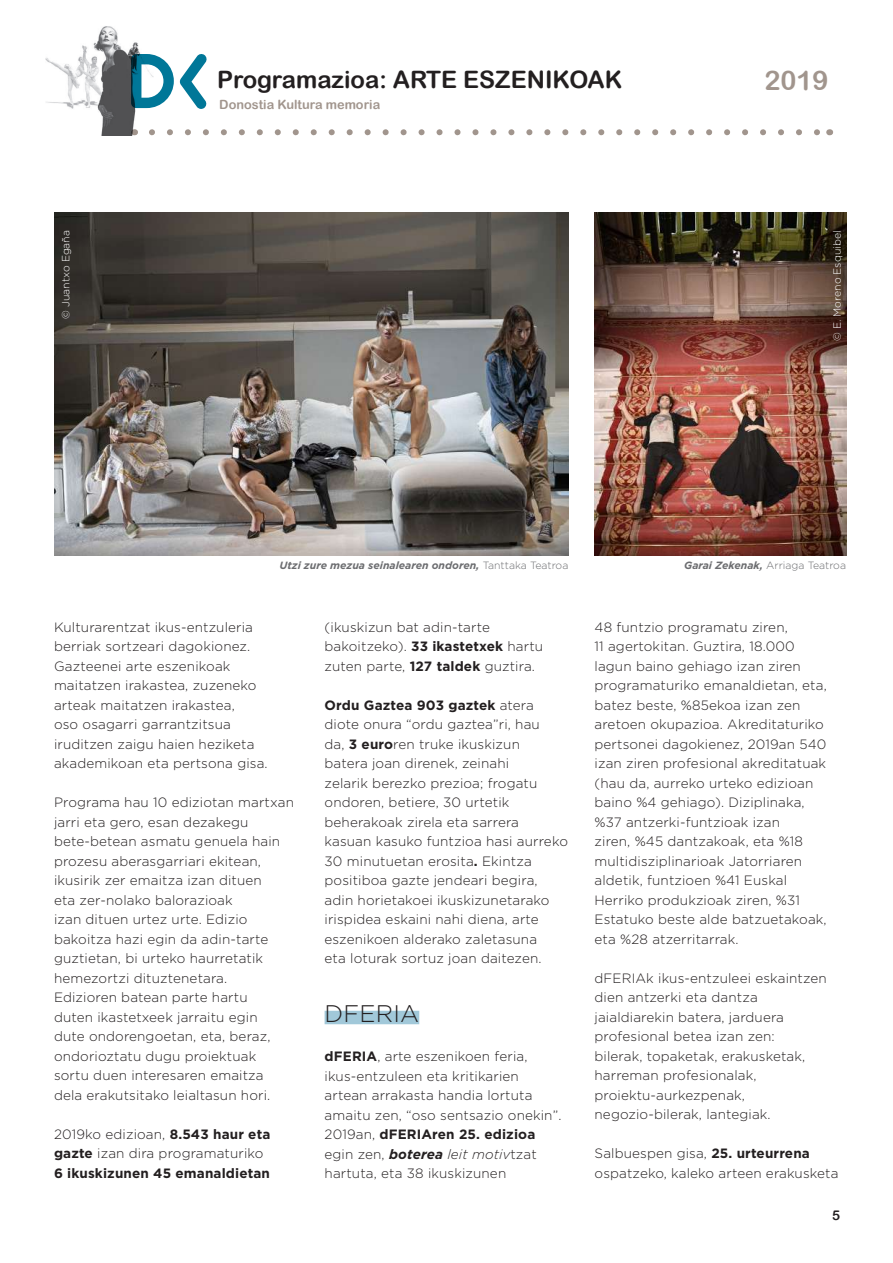
<style>
.page{position:relative;width:893px;height:1263px;background:#fff}
.page>*{position:absolute;margin:0;border:0;box-sizing:border-box;transform-origin:0 0}
.t1{font:27px "Arial Rounded MT Bold";color:#a1958d}
.t2{font:24px "Arial Rounded MT Bold";color:#231f20}
.t3{font:300 24px "Gotham";letter-spacing:.01em;color:#231f20}
.t4{font:300 13.5px/19.5px "Gotham";letter-spacing:.01em;color:#231f20}
.t5{font:700 13.5px/19.5px "Gotham";letter-spacing:.01em;color:#231f20}
.t6{font:13.5px "Arial Rounded MT Bold";color:#231f20}
.t7{font:12.75px "Arial Rounded MT Bold";color:#a1958d}
.t8{font:italic 700 10.5px "Gotham";color:#6c6d70}
.t9{font:300 10.5px "Gotham";color:#fff}
.t10{font:300 10.5px "Gotham";color:#6c6d70}
.s1{font-weight:300;font-style:normal}
.s2{font-weight:700;font-style:italic}
.s3{font-weight:300}
.s4{font-weight:700}
.s5{font-style:italic}
</style>
<div class="page">
<svg style="left:153px;top:54px;width:21px;height:54px"></svg>
<svg style="left:180px;top:54px;width:27px;height:55px"></svg>
<svg style="left:153px;top:129px;width:667px;height:6px"></svg>
<img style="left:46px;top:26px;width:107px;height:109px">
<div style="left:325px;top:1011px;width:94px;height:13px;background:#a1c8d9"></div>
<img style="left:54px;top:213px;width:514px;height:342px">
<img style="left:595px;top:213px;width:251px;height:342px">
<h2 class="t2" style="left:217px;top:65px;width:407px">Programazioa: Arte Eszenikoak</h2>
<h1 class="t1" style="left:764px;top:65px;width:66px">2019</h1>
<p class="t9" style="left:59px;top:319px;width:90px;rotate:-90deg">© Juantxo Egaña</p>
<p class="t7" style="left:219px;top:97px;width:162px">Donostia Kultura memoria</p>
<p class="t9" style="left:830px;top:341px;width:112px;rotate:-90deg">© E. Moreno Esquibel</p>
<p class="t8" style="left:279px;top:559px;width:290px">Utzi zure mezua seinalearen ondoren, <span class="s1">Tanttaka Teatroa</span></p>
<p class="t10" style="left:684px;top:559px;width:164px"><span class="s2">Garai Zekenak,</span> Arriaga Teatroa</p>
<p class="t4" style="left:54px;top:617px;width:215px">Kulturarentzat ikus-entzuleria berriak sortzeari dagokionez.<br>Gazteenei arte eszenikoak maitatzen irakastea, zuzeneko arteak maitatzen irakastea,<br>oso osagarri garrantzitsua iruditzen zaigu haien heziketa akademikoan eta pertsona gisa.</p>
<p class="t4" style="left:54px;top:792px;width:241px">Programa hau 10 ediziotan martxan jarri eta gero, esan dezakegu bete-betean asmatu genuela hain prozesu aberasgarriari ekitean, ikusirik zer emaitza izan dituen<br>eta zer-nolako balorazioak<br>izan dituen urtez urte. Edizio bakoitza hazi egin da adin-tarte guztietan, bi urteko haurretatik hemezortzi dituztenetara.<br>Edizioren batean parte hartu<br>duten ikastetxeek jarraitu egin<br>dute ondorengoetan, eta, beraz, ondorioztatu dugu proiektuak sortu duen interesaren emaitza dela erakutsitako leialtasun hori.</p>
<p class="t5" style="left:54px;top:1124px;width:218px"><span class="s3">2019ko edizioan,</span> 8.543 haur eta gazte <span class="s3">izan dira programaturiko<br></span>6 ikuskizunen 45 emanaldietan</p>
<p class="t4" style="left:325px;top:617px;width:220px">(ikuskizun bat adin-tarte bakoitzeko). <span class="s4">33 ikastetxek</span> hartu zuten parte, <span class="s4">127 taldek</span> guztira.</p>
<p class="t4" style="left:325px;top:695px;width:245px"><span class="s4">Ordu Gaztea 903 gaztek</span> atera diote onura “ordu gaztea”ri, hau<br>da, <span class="s4">3 euro</span>ren truke ikuskizun<br>batera joan direnek, zeinahi<br>zelarik berezko prezioa; frogatu ondoren, betiere, 30 urtetik beherakoak zirela eta sarrera kasuan kasuko funtzioa hasi aurreko<br>30 minutuetan erosita<span class="s4">.</span> Ekintza positiboa gazte jendeari begira, adin horietakoei ikuskizunetarako irispidea eskaini nahi diena, arte eszenikoen alderako zaletasuna<br>eta loturak sortuz joan daitezen.</p>
<h2 class="t3" style="left:325px;top:998px;width:96px">dFERIA</h2>
<p class="t4" style="left:325px;top:1046px;width:238px"><span class="s4">dFERIA</span>, arte eszenikoen feria, ikus-entzuleen eta kritikarien artean arrakasta handia lortuta amaitu zen, “oso sentsazio onekin”.<br>2019an, <span class="s4">dFERIAren 25. edizioa </span>egin zen, <span class="s2">boterea</span> <span class="s5">leit motiv</span>tzat hartuta, eta 38 ikuskizunen</p>
<p class="t4" style="left:595px;top:617px;width:234px">48 funtzio programatu ziren,<br>11 agertokitan. Guztira, 18.000 lagun baino gehiago izan ziren programaturiko emanaldietan, eta, batez beste, %85ekoa izan zen aretoen okupazioa. Akreditaturiko pertsonei dagokienez, 2019an 540 izan ziren profesional akreditatuak (hau da, aurreko urteko edizioan baino %4 gehiago). Diziplinaka, %37 antzerki-funtzioak izan<br>ziren, %45 dantzakoak, eta %18 multidisziplinarioak Jatorriaren aldetik, funtzioen %41 Euskal<br>Herriko produkzioak ziren, %31<br>Estatuko beste alde batzuetakoak, eta %28 atzerritarrak.</p>
<p class="t4" style="left:595px;top:968px;width:234px">dFERIAk ikus-entzuleei eskaintzen dien antzerki eta dantza jaialdiarekin batera, jarduera profesional betea izan zen:<br>bilerak, topaketak, erakusketak, harreman profesionalak, proiektu-aurkezpenak, negozio-bilerak, lantegiak.</p>
<p class="t4" style="left:595px;top:1143px;width:245px">Salbuespen gisa, <span class="s4">25. urteurrena </span>ospatzeko, kaleko arteen erakusketa</p>
<p class="t6" style="left:832px;top:1208px;width:10px">5</p>
</div>
